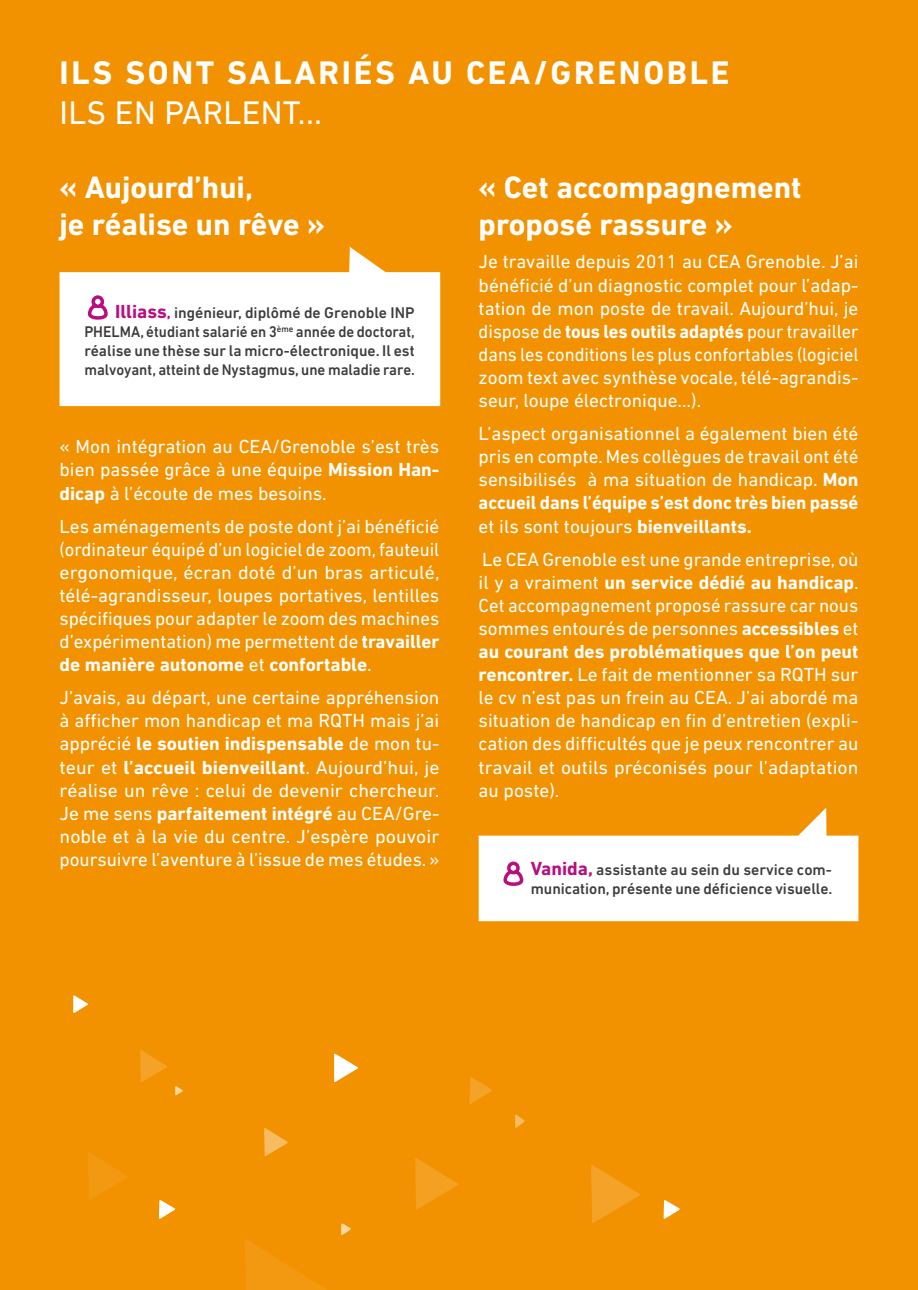
<style>
.page{position:relative;width:918px;height:1290px;background:#f39200}
.page>*{position:absolute;margin:0;border:0;box-sizing:border-box;transform-origin:0 0}
.t1{font:700 33.25px "DIN Next LT Pro";letter-spacing:.08em;color:#fff}
.t2{font:33.25px "DIN Next LT Pro";letter-spacing:.01em;color:#fff}
.t3{font:700 31.5px/37.8px "DIN Next LT Pro";color:#fff}
.t4{font:19.25px/23.1px "DIN Next LT Pro";color:#fff;text-align:justify}
.t5{font:500 15.75px/18.9px "DIN Next LT Pro";color:#3c3c3b;text-align:justify}
.s1{font-weight:700;font-size:19.25px;color:#b80e80}
.s2{font-weight:700;color:#b80e80}
.s3{font-weight:700}
</style>
<div class="page">
<svg style="left:73px;top:995px;width:15px;height:18px"></svg>
<svg style="left:88px;top:1153px;width:40px;height:47px"></svg>
<svg style="left:245px;top:1239px;width:81px;height:51px"></svg>
<svg style="left:140px;top:1050px;width:43px;height:46px"></svg>
<svg style="left:341px;top:1223px;width:10px;height:12px"></svg>
<svg style="left:264px;top:1128px;width:24px;height:28px"></svg>
<svg style="left:334px;top:1053px;width:24px;height:29px"></svg>
<svg style="left:591px;top:1165px;width:49px;height:58px"></svg>
<svg style="left:415px;top:1158px;width:43px;height:51px"></svg>
<svg style="left:469px;top:1077px;width:23px;height:27px"></svg>
<svg style="left:663px;top:1200px;width:17px;height:19px"></svg>
<svg style="left:159px;top:1200px;width:16px;height:19px"></svg>
<svg style="left:515px;top:1114px;width:10px;height:14px"></svg>
<svg style="left:60px;top:247px;width:380px;height:159px;fill:#fff"></svg>
<svg style="left:86px;top:294px;width:23px;height:27px"></svg>
<svg style="left:479px;top:807px;width:379px;height:114px"></svg>
<h1 class="t1" style="left:60px;top:54px;width:671px">ILS SONT SALARIÉS AU CEA/GRENOBLE</h1>
<h1 class="t2" style="left:60px;top:94px;width:264px">ILS EN PARLENT...</h1>
<h2 class="t3" style="left:60px;top:168px;width:267px">« Aujourd’hui,<br>je réalise un rêve »</h2>
<p class="t5" style="left:84px;top:303px;width:332px;text-indent:31px"><span class="s1">Illiass</span><span class="s2">,</span> ingénieur, diplômé de Grenoble INP PHELMA, étudiant salarié en 3<sup>ème</sup> année de doctorat, réalise une thèse sur la micro-électronique. Il est malvoyant, atteint de Nystagmus, une maladie rare.</p>
<p class="t4" style="left:60px;top:435px;width:381px">« Mon intégration au CEA/Grenoble s’est très bien passée grâce à une équipe <span class="s3">Mission Han&shy;dicap</span> à l’écoute de mes besoins.</p>
<p class="t4" style="left:60px;top:514px;width:382px">Les aménagements de poste dont j’ai bénéficié (ordinateur équipé d’un logiciel de zoom, fauteuil ergonomique, écran doté d’un bras articulé, télé-agrandisseur, loupes portatives, lentilles spécifiques pour adapter le zoom des machines d’expérimentation) me permettent de <span class="s3">travailler de manière autonome</span> et <span class="s3">confortable</span>.</p>
<p class="t4" style="left:60px;top:686px;width:381px">J’avais, au départ, une certaine appréhension à afficher mon handicap et ma RQTH mais j’ai apprécié <span class="s3">le soutien indispensable</span> de mon tu&shy;teur et <span class="s3">l’accueil bienveillant</span>. Aujourd’hui, je réalise un rêve : celui de devenir chercheur.<br>Je me sens <span class="s3">parfaitement intégré</span> au CEA/Gre&shy;noble et à la vie du centre. J’espère pouvoir poursuivre l’aventure à l’issue de mes études. »</p>
<h2 class="t3" style="left:479px;top:168px;width:324px">« Cet accompagnement proposé rassure »</h2>
<p class="t4" style="left:479px;top:250px;width:381px">Je travaille depuis 2011 au CEA Grenoble. J’ai bénéficié d’un diagnostic complet pour l’adap&shy;tation de mon poste de travail. Aujourd’hui, je dispose de <span class="s3">tous les outils adaptés</span> pour travailler dans les conditions les plus confortables (logiciel zoom text avec synthèse vocale, télé-agrandis&shy;seur, loupe électronique…).</p>
<p class="t4" style="left:479px;top:422px;width:381px">L’aspect organisationnel a également bien été pris en compte. Mes collègues de travail ont été sensibilisés à ma situation de handicap. <span class="s3">Mon accueil dans l’équipe s’est donc très bien passé </span>et ils sont toujours <span class="s3">bienveillants.</span></p>
<p class="t4" style="left:479px;top:547px;width:382px">Le CEA Grenoble est une grande entreprise, où il y a vraiment <span class="s3">un service dédié au handicap</span>.<br>Cet accompagnement proposé rassure car nous sommes entourés de personnes <span class="s3">accessibles</span> et <span class="s3">au courant des problématiques que l’on peut rencontrer.</span> Le fait de mentionner sa RQTH sur le cv n’est pas un frein au CEA. J’ai abordé ma situation de handicap en fin d’entretien (expli&shy;cation des difficultés que je peux rencontrer au travail et outils préconisés pour l’adaptation au poste).</p>
<p class="t5" style="left:531px;top:860px;width:303px"><span class="s1">Vanida,</span> assistante au sein du service com&shy;munication, présente une déficience visuelle.</p>
</div>
